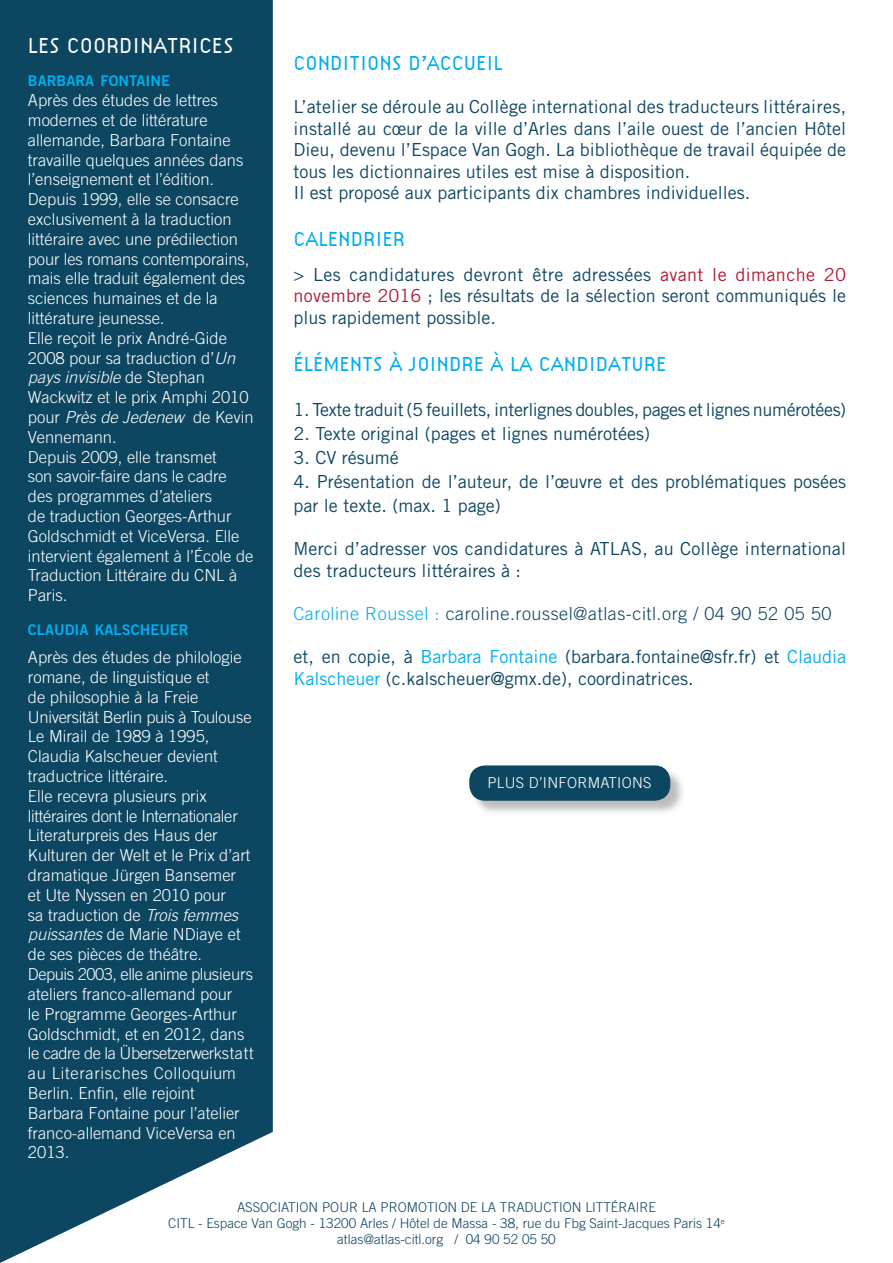
<style>
.page{position:relative;width:893px;height:1263px;background:#fff}
.page>*{position:absolute;margin:0;border:0;box-sizing:border-box;transform-origin:0 0}
.t1{font:300 22.5px "Citizen";color:#fff}
.t2{font:300 21px "Citizen";color:#00aeef}
.t3{font:18px/21.6px "Trade Gothic LT Std";color:#0d4661}
.t4{font:18px "Trade Gothic LT Std";letter-spacing:-.02em;color:#0d4661}
.t5{font:300 18px "Trade Gothic LT Std";letter-spacing:.03em;color:#0d4661}
.t6{font:300 16.5px/19.8px "Trade Gothic LT Std";color:#fff}
.t7{font:300 15px "Trade Gothic LT Std";letter-spacing:.02em;color:#fff}
.t8{font:14.7px "Trade Gothic LT Std Bd 2";color:#00aeef}
.t9{font:300 13.5px/16.2px "Trade Gothic LT Std";color:#0d4661;text-align:center}
.s1{font-style:italic}
.s2{color:#b01a33}
.s3{color:#00aeef}
</style>
<div class="page">
<div style="left:0;top:0;width:273px;height:1263px;background:#0d4661"></div>
<div style="left:471px;top:767px;width:215px;height:49px;background:#231f20;opacity:.3"></div>
<div style="left:470px;top:766px;width:200px;height:34px;background:#0d4661;border-radius:15px"></div>
<div style="left:469px;top:765px;width:201px;height:36px;border:2px solid #0d4661;border-radius:15px"></div>
<h1 class="t1" style="left:28px;top:32px;width:207px">LES COORDINATRICES</h1>
<p class="t8" style="left:28px;top:72px;width:143px">BARBARA FONTAINE</p>
<p class="t6" style="left:28px;top:90px;width:227px">Après des études de lettres modernes et de littérature allemande, Barbara Fontaine travaille quelques années dans l’enseignement et l’édition.<br>Depuis 1999, elle se consacre exclusivement à la traduction littéraire avec une prédilection pour les romans contemporains, mais elle traduit également des sciences humaines et de la littérature jeunesse.<br>Elle reçoit le prix André-Gide<br>2008 pour sa traduction d’<span class="s1">Un pays invisible</span> de Stephan<br>Wackwitz et le prix Amphi 2010 pour <span class="s1">Près de Jedenew</span> de Kevin<br>Vennemann.<br>Depuis 2009, elle transmet<br>son savoir-faire dans le cadre des programmes d’ateliers<br>de traduction Georges-Arthur<br>Goldschmidt et ViceVersa. Elle intervient également à l’École de<br>Traduction Littéraire du CNL à<br>Paris.</p>
<p class="t8" style="left:28px;top:621px;width:162px">CLAUDIA KALSCHEUER</p>
<p class="t6" style="left:28px;top:647px;width:227px">Après des études de philologie romane, de linguistique et<br>de philosophie à la Freie<br>Universität Berlin puis à Toulouse<br>Le Mirail de 1989 à 1995,<br>Claudia Kalscheuer devient traductrice littéraire.<br>Elle recevra plusieurs prix littéraires dont le Internationaler<br>Literaturpreis des Haus der<br>Kulturen der Welt et le Prix d’art dramatique Jürgen Bansemer<br>et Ute Nyssen en 2010 pour<br>sa traduction de <span class="s1">Trois femmes puissantes</span> de Marie NDiaye et de ses pièces de théâtre.<br>Depuis 2003, elle anime plusieurs ateliers franco-allemand pour<br>le Programme Georges-Arthur<br>Goldschmidt, et en 2012, dans le cadre de la Übersetzerwerkstatt au Literarisches Colloquium<br>Berlin. Enfin, elle rejoint<br>Barbara Fontaine pour l’atelier franco-allemand ViceVersa en<br>2013.</p>
<p class="t2" style="left:293px;top:50px;width:211px">CONDITIONS D’ACCUEIL</p>
<p class="t3" style="left:293px;top:96px;width:554px">L’atelier se déroule au Collège international des traducteurs littéraires, installé au cœur de la ville d’Arles dans l’aile ouest de l’ancien Hôtel Dieu, devenu l’Espace Van Gogh. La bibliothèque de travail équipée de tous les dictionnaires utiles est mise à disposition.<br>Il est proposé aux participants dix chambres individuelles.</p>
<p class="t2" style="left:293px;top:227px;width:113px">CALENDRIER</p>
<p class="t3" style="left:293px;top:263px;width:554px;text-align:justify">&gt; Les candidatures devront être adressées <span class="s2">avant le dimanche 20 novembre 2016</span> ; les résultats de la sélection seront communiqués le plus rapidement possible.</p>
<p class="t2" style="left:293px;top:351px;width:374px">ÉLÉMENTS À JOINDRE À LA CANDIDATURE</p>
<p class="t4" style="left:293px;top:399px;width:554px">1. Texte traduit (5 feuillets, interlignes doubles, pages et lignes numérotées)</p>
<p class="t3" style="left:293px;top:423px;width:358px">2. Texte original (pages et lignes numérotées)</p>
<p class="t3" style="left:293px;top:447px;width:107px">3. CV résumé</p>
<p class="t3" style="left:293px;top:469px;width:554px;line-height:24px">4. Présentation de l’auteur, de l’œuvre et des problématiques posées par le texte. (max. 1 page)</p>
<p class="t3" style="left:293px;top:538px;width:554px">Merci d’adresser vos candidatures à ATLAS, au Collège international des traducteurs littéraires à :</p>
<p class="t5" style="left:293px;top:603px;width:540px"><span class="s3">Caroline Roussel :</span> caroline.roussel@atlas-citl.org / 04 90 52 05 50</p>
<p class="t3" style="left:293px;top:646px;width:554px">et, en copie, à <span class="s3">Barbara Fontaine</span> (barbara.fontaine@sfr.fr) et <span class="s3">Claudia<br>Kalscheuer</span> (c.kalscheuer@gmx.de), coordinatrices.</p>
<p class="t7" style="left:487px;top:773px;width:166px">PLUS D’INFORMATIONS</p>
<p class="t9" style="left:168px;top:1199px;width:558px">ASSOCIATION POUR LA PROMOTION DE LA TRADUCTION LITTÉRAIRE<br>CITL - Espace Van Gogh - 13200 Arles / Hôtel de Massa - 38, rue du Fbg Saint-Jacques Paris 14<sup>e </sup>atlas@atlas-citl.org / 04 90 52 05 50</p>
</div>
